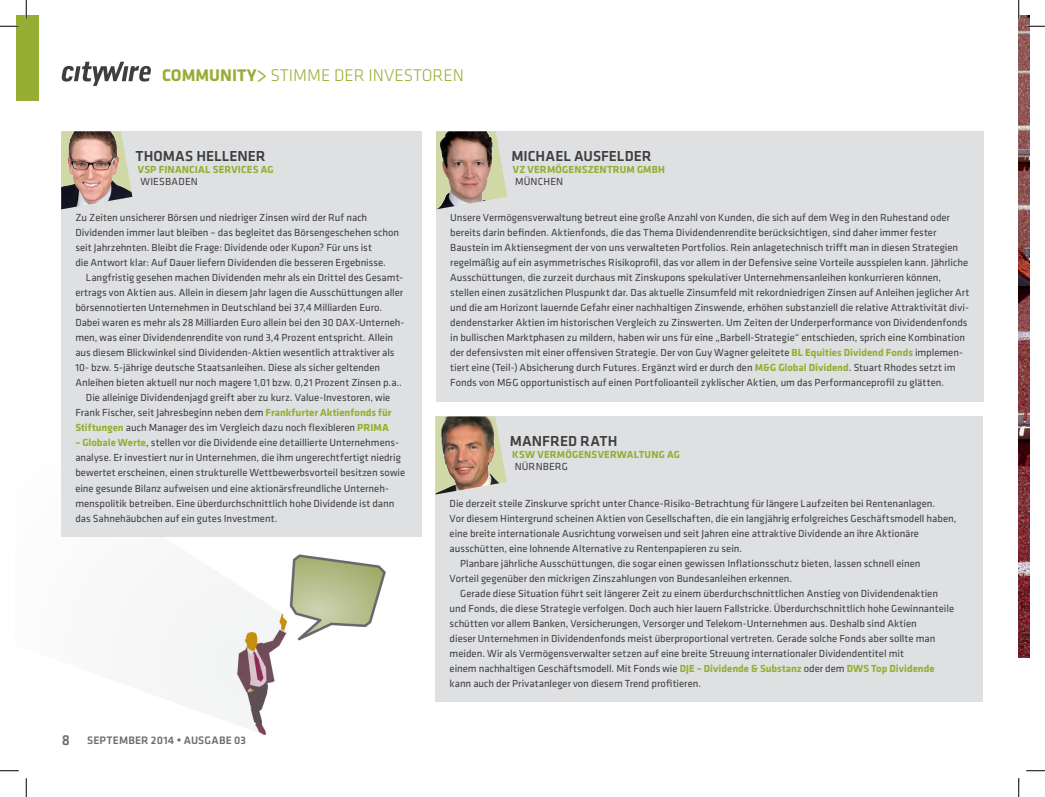
<style>
.page{position:relative;width:1045px;height:797px;background:#fff}
.page>*{position:absolute;margin:0;border:0;box-sizing:border-box;transform-origin:0 0}
.t1{font:300 17.5px "Klavika";color:#97ae34}
.Name_-_12pt{font:500 15px "Klavika";letter-spacing:-.005em;color:#3e3e3f}
.t2{font:500 11.25px "Klavika";letter-spacing:.015em;color:#6c6d70}
.Body_copy_indent{font:10.62px/15px "Klavika";color:#3e3e3f}
.Body_copy_flush_left{font:10.62px/15px "Klavika";color:#3e3e3f}
.Company_-_2nd_line{font:700 10.62px "Klavika";letter-spacing:.015em;color:#97ae34}
.City_-_8_5pt{font:10.62px "Klavika";letter-spacing:.015em;color:#3e3e3f}
.s1{font-weight:700}
.s2{font-weight:400;font-size:23.75px}
.s3{font-weight:700;color:#97ae34}
.s4{font-size:15px}
.s5{font-size:12.5px}
</style>
<div class="page">
<div style="left:16px;top:16px;width:22px;height:85px;background:#97ae34"></div>
<img style="left:61px;top:536px;width:348px;height:199px">
<div style="left:61px;top:131px;width:361px;height:405px;background:#dfe0e2"></div>
<div style="left:436px;top:131px;width:547px;height:270px;background:#dfe0e2"></div>
<div style="left:435px;top:416px;width:548px;height:285px;background:#dfe0e2"></div>
<img style="left:1018px;top:16px;width:11px;height:641px">
<img style="left:436px;top:131px;width:71px;height:78px">
<img style="left:435px;top:416px;width:72px;height:78px">
<img style="left:61px;top:131px;width:71px;height:78px">
<svg style="left:61px;top:62px;width:90px;height:24px"></svg>
<svg style="left:0;top:25px;width:19px;height:2px"></svg>
<svg style="left:1026px;top:25px;width:19px;height:2px"></svg>
<svg style="left:0;top:770px;width:19px;height:1px"></svg>
<svg style="left:1026px;top:770px;width:19px;height:1px"></svg>
<svg style="left:25px;top:0;width:2px;height:19px"></svg>
<svg style="left:25px;top:778px;width:2px;height:19px"></svg>
<svg style="left:1018px;top:0;width:1px;height:19px"></svg>
<svg style="left:1018px;top:778px;width:1px;height:19px"></svg>
<h1 class="t1" style="left:162px;top:65px;width:303px"><span class="s1">COMMUNITY</span><span class="s2">&gt;</span> STIMME DER INVESTOREN</h1>
<p class="Name_-_12pt" style="left:135px;top:146px;width:132px">THOMAS HELLENER</p>
<p class="Company_-_2nd_line" style="left:138px;top:162px;width:137px">VSP FINANCIAL SERVICES AG</p>
<p class="City_-_8_5pt" style="left:140px;top:175px;width:59px">WIESBADEN</p>
<p class="Body_copy_flush_left" style="left:75px;top:210px;width:325px">Zu Zeiten unsicherer Börsen und niedriger Zinsen wird der Ruf nach Dividenden immer laut bleiben – das begleitet das Börsengeschehen schon seit Jahrzehnten. Bleibt die Frage: Dividende oder Kupon? Für uns ist<br>die Antwort klar: Auf Dauer liefern Dividenden die besseren Ergebnisse.</p>
<p class="Body_copy_indent" style="left:75px;top:270px;width:331px;text-indent:11px">Langfristig gesehen machen Dividenden mehr als ein Drittel des Gesamt&shy;ertrags von Aktien aus. Allein in diesem Jahr lagen die Ausschüttungen aller börsennotierten Unternehmen in Deutschland bei 37,4 Milliarden Euro.<br>Dabei waren es mehr als 28 Milliarden Euro allein bei den 30 DAX-Unterneh&shy;men, was einer Dividendenrendite von rund 3,4 Prozent entspricht. Allein aus diesem Blickwinkel sind Dividenden-Aktien wesentlich attraktiver als 10- bzw. 5-jährige deutsche Staatsanleihen. Diese als sicher geltenden Anleihen bieten aktuell nur noch magere 1,01 bzw. 0,21 Prozent Zinsen p.a..</p>
<p class="Body_copy_indent" style="left:75px;top:390px;width:318px;text-indent:11px">Die alleinige Dividendenjagd greift aber zu kurz. Value-Investoren, wie<br>Frank Fischer, seit Jahresbeginn neben dem <span class="s3">Frankfurter Aktienfonds für<br>Stiftungen</span> auch Manager des im Vergleich dazu noch flexibleren <span class="s3">PRIMA</span></p>
<p class="Body_copy_indent" style="left:75px;top:435px;width:331px"><span class="s3">– Globale Werte</span>, stellen vor die Dividende eine detaillierte Unternehmens&shy;analyse. Er investiert nur in Unternehmen, die ihm ungerechtfertigt niedrig bewertet erscheinen, einen strukturelle Wettbewerbsvorteil besitzen sowie eine gesunde Bilanz aufweisen und eine aktionärsfreundliche Unterneh&shy;menspolitik betreiben. Eine überdurchschnittlich hohe Dividende ist dann das Sahnehäubchen auf ein gutes Investment.</p>
<p class="t2" style="left:62px;top:732px;width:186px"><span class="s4">8</span> SEPTEMBER 2014 <span class="s5">•</span> AUSGABE 03</p>
<p class="Name_-_12pt" style="left:511px;top:146px;width:141px">MICHAEL AUSFELDER</p>
<p class="Company_-_2nd_line" style="left:513px;top:162px;width:154px">VZ VERMÖGENSZENTRUM GMBH</p>
<p class="City_-_8_5pt" style="left:515px;top:175px;width:50px">MÜNCHEN</p>
<p class="Body_copy_flush_left" style="left:450px;top:210px;width:521px">Unsere Vermögensverwaltung betreut eine große Anzahl von Kunden, die sich auf dem Weg in den Ruhestand oder bereits darin befinden. Aktienfonds, die das Thema Dividendenrendite berücksichtigen, sind daher immer fester Baustein im Aktiensegment der von uns verwalteten Portfolios. Rein anlagetechnisch trifft man in diesen Strategien regelmäßig auf ein asymmetrisches Risikoprofil, das vor allem in der Defensive seine Vorteile ausspielen kann. Jährliche Ausschüttungen, die zurzeit durchaus mit Zinskupons spekulativer Unternehmensanleihen konkurrieren können, stellen einen zusätzlichen Pluspunkt dar. Das aktuelle Zinsumfeld mit rekordniedrigen Zinsen auf Anleihen jeglicher Art und die am Horizont lauernde Gefahr einer nachhaltigen Zinswende, erhöhen substanziell die relative Attraktivität divi&shy;dendenstarker Aktien im historischen Vergleich zu Zinswerten. Um Zeiten der Underperformance von Dividendenfonds in bullischen Marktphasen zu mildern, haben wir uns für eine „Barbell-Strategie“ entschieden, sprich eine Kombination der defensivsten mit einer offensiven Strategie. Der von Guy Wagner geleitete <span class="s3">BL Equities Dividend Fonds</span> implemen&shy;tiert eine (Teil-) Absicherung durch Futures. Ergänzt wird er durch den <span class="s3">M&amp;G Global Dividend</span>. Stuart Rhodes setzt im Fonds von M&amp;G opportunistisch auf einen Portfolioanteil zyklischer Aktien, um das Performanceprofil zu glätten.</p>
<p class="Name_-_12pt" style="left:509px;top:431px;width:109px">MANFRED RATH</p>
<p class="Company_-_2nd_line" style="left:512px;top:447px;width:169px">KSW VERMÖGENSVERWALTUNG AG</p>
<p class="City_-_8_5pt" style="left:514px;top:460px;width:55px">NÜRNBERG</p>
<p class="Body_copy_flush_left" style="left:449px;top:495px;width:508px">Die derzeit steile Zinskurve spricht unter Chance-Risiko-Betrachtung für längere Laufzeiten bei Rentenanlagen.<br>Vor diesem Hintergrund scheinen Aktien von Gesellschaften, die ein langjährig erfolgreiches Geschäftsmodell haben, eine breite internationale Ausrichtung vorweisen und seit Jahren eine attraktive Dividende an ihre Aktionäre ausschütten, eine lohnende Alternative zu Rentenpapieren zu sein.</p>
<p class="Body_copy_indent" style="left:449px;top:555px;width:472px;text-indent:11px">Planbare jährliche Ausschüttungen, die sogar einen gewissen Inflationsschutz bieten, lassen schnell einen<br>Vorteil gegenüber den mickrigen Zinszahlungen von Bundesanleihen erkennen.</p>
<p class="Body_copy_indent" style="left:449px;top:585px;width:506px;text-indent:11px">Gerade diese Situation führt seit längerer Zeit zu einem überdurchschnittlichen Anstieg von Dividendenaktien und Fonds, die diese Strategie verfolgen. Doch auch hier lauern Fallstricke. Überdurchschnittlich hohe Gewinnanteile schütten vor allem Banken, Versicherungen, Versorger und Telekom-Unternehmen aus. Deshalb sind Aktien<br>dieser Unternehmen in Dividendenfonds meist überproportional vertreten. Gerade solche Fonds aber sollte man meiden. Wir als Vermögensverwalter setzen auf eine breite Streuung internationaler Dividendentitel mit<br>einem nachhaltigen Geschäftsmodell. Mit Fonds wie <span class="s3">DJE – Dividende &amp; Substanz</span> oder dem <span class="s3">DWS Top Dividende </span>kann auch der Privatanleger von diesem Trend profitieren.</p>
</div>
